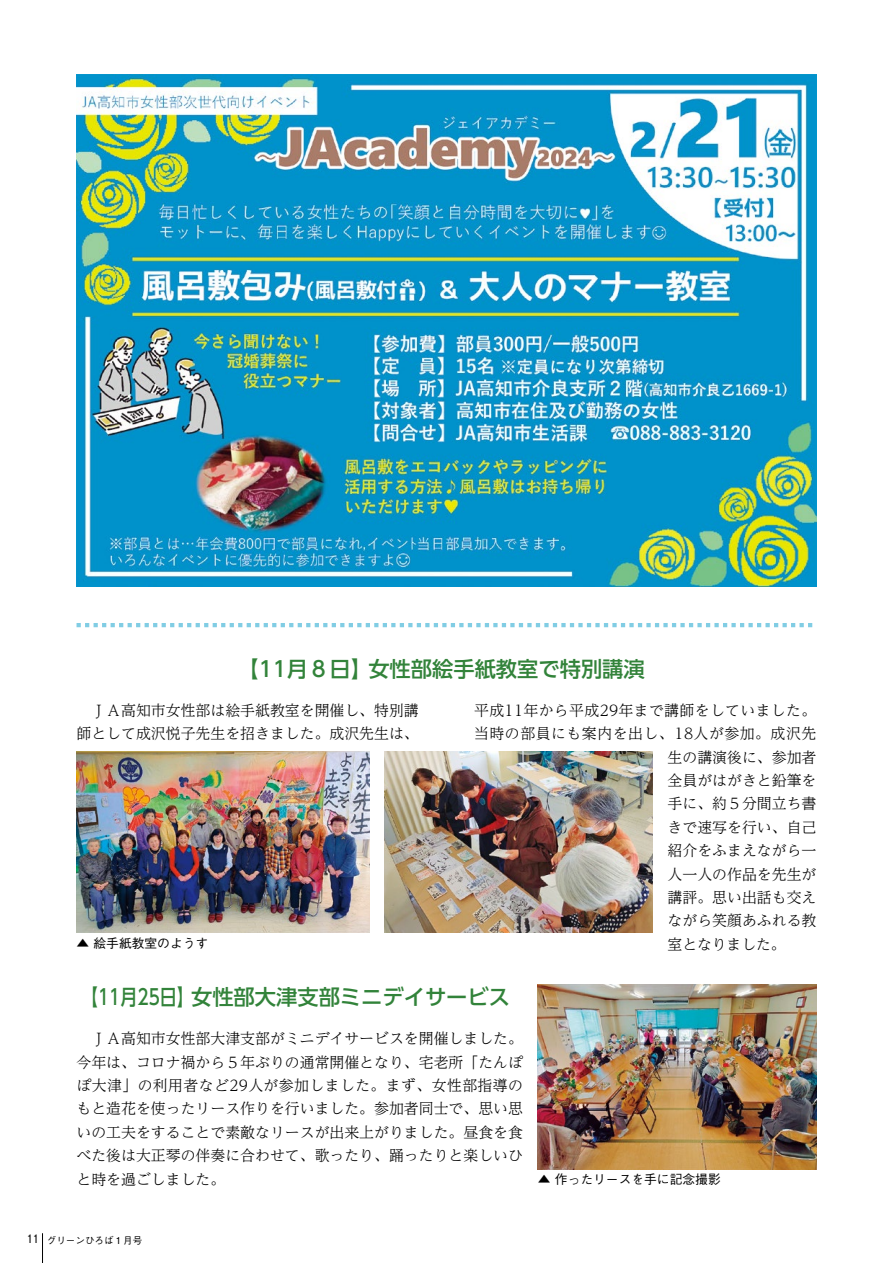
<style>
.page{position:relative;width:893px;height:1263px;background:#fff}
.page>*{position:absolute;margin:0;border:0;box-sizing:border-box;transform-origin:0 0}
.t1{font:500 21.3px "UD Shin Go Pr 6 N";color:#32833a;scale:.8 1}
.t2{font:500 21.3px "UD Shin Go Pr 6 N";color:#32833a}
.t3{font:300 14.85px/23.4px "UD Reimin Pr 6 N";color:#000}
.t4{font:300 14.85px "UD Reimin Pr 6 N";letter-spacing:.025em;color:#000}
.t5{font:300 14.85px "UD Reimin Pr 6 N";letter-spacing:.035em;color:#000}
.t6{font:500 12.75px "Gothic BBB Pr 6";color:#000}
.t7{font:500 9.6px "Gothic BBB Pr 6";color:#000}
.s1{font-size:11.7px}
</style>
<div class="page">
<hr style="left:42px;top:1233px;width:1px;height:30px;background:#000">
<img style="left:385px;top:752px;width:268px;height:180px">
<img style="left:77px;top:752px;width:293px;height:180px">
<img style="left:538px;top:984px;width:278px;height:185px">
<svg style="left:77px;top:623px;width:736px;height:4px"></svg>
<img style="left:77px;top:75px;width:739px;height:512px">
<p class="t2" style="left:238px;top:651px;width:409px">【11月８日】女性部絵手紙教室で特別講演</p>
<p class="t3" style="left:77px;top:698px;width:344px">　ＪＡ高知市女性部は絵手紙教室を開催し、特別講師として成沢悦子先生を招きました。成沢先生は、</p>
<p class="t4" style="left:474px;top:698px;width:344px">平成11年から平成29年まで講師をしていました。</p>
<p class="t5" style="left:474px;top:721px;width:344px">当時の部員にも案内を出し、18人が参加。成沢先</p>
<p class="t3" style="left:668px;top:745px;width:150px">生の講演後に、参加者</p>
<p class="t3" style="left:668px;top:768px;width:150px">全員がはがきと鉛筆を</p>
<p class="t3" style="left:668px;top:791px;width:150px">手に、約５分間立ち書</p>
<p class="t3" style="left:668px;top:815px;width:150px">きで速写を行い、自己</p>
<p class="t3" style="left:668px;top:838px;width:150px">紹介をふまえながら一</p>
<p class="t3" style="left:668px;top:862px;width:150px">人一人の作品を先生が</p>
<p class="t3" style="left:668px;top:885px;width:150px">講評。思い出話も交え</p>
<p class="t3" style="left:668px;top:908px;width:150px">ながら笑顔あふれる教</p>
<p class="t3" style="left:668px;top:932px;width:120px">室となりました。</p>
<p class="t1" style="left:81px;top:980px;width:538px">【11月25日】女性部大津支部ミニデイサービス</p>
<p class="t6" style="left:77px;top:933px;width:133px">▲ 絵手紙教室のようす</p>
<p class="t3" style="left:77px;top:1026px;width:448px;text-align:justify">　ＪＡ高知市女性部大津支部がミニデイサービスを開催しました。今年は、コロナ禍から５年ぶりの通常開催となり、宅老所「たんぽぽ大津」の利用者など29人が参加しました。まず、女性部指導のもと造花を使ったリース作りを行いました。参加者同士で、思い思いの工夫をすることで素敵なリースが出来上がりました。昼食を食べた後は大正琴の伴奏に合わせて、歌ったり、踊ったりと楽しいひと時を過ごしました。</p>
<p class="t6" style="left:538px;top:1169px;width:184px">▲ 作ったリースを手に記念撮影</p>
<p class="t7" style="left:27px;top:1232px;width:117px"><span class="s1">11</span> グリーンひろば１月号</p>
</div>
